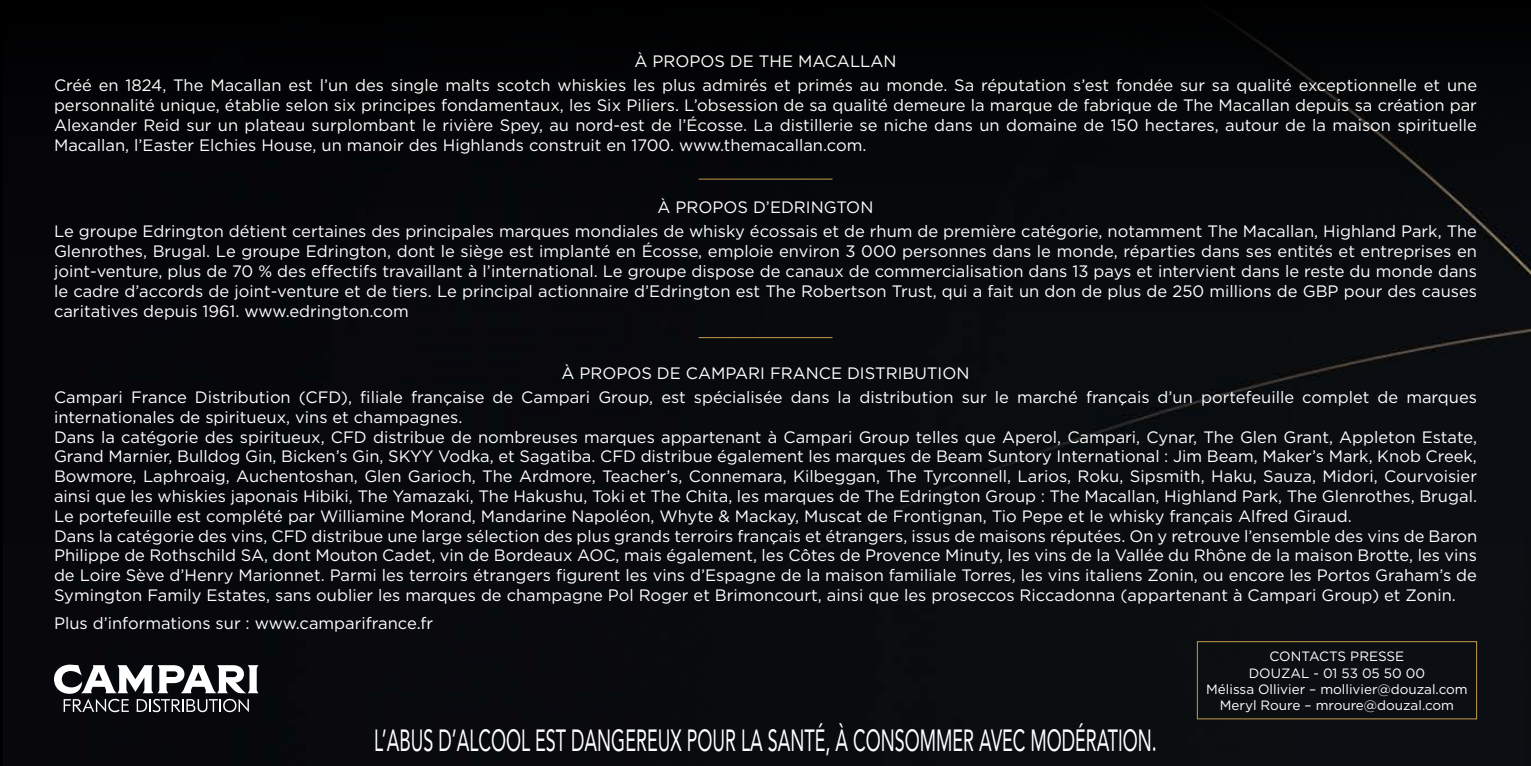
<style>
.page{position:relative;width:1531px;height:766px;background:#fff}
.page>*{position:absolute;margin:0;border:0;box-sizing:border-box;transform-origin:0 0}
.t1{font:30.6px "Avenir";color:#fff;scale:.59 1}
.t2{font:16.5px/19.8px "Gotham";color:#fff;text-align:center}
.t3{font:13.5px/16.2px "Gotham";color:#fff;text-align:center}
</style>
<div class="page">
<img style="left:3px;top:0;width:1528px;height:765px">
<div style="left:1197px;top:641px;width:280px;height:78px;border:1px solid #c69a4e"></div>
<hr style="left:698px;top:179px;width:134px;height:1px;background:#c69a4e">
<hr style="left:698px;top:337px;width:134px;height:1px;background:#c69a4e">
<svg style="left:54px;top:664px;width:204px;height:48px"></svg>
<p class="t2" style="left:54px;top:49px;width:1424px;line-height:24px">À PROPOS DE THE MACALLAN<br>Créé en 1824, The Macallan est l’un des single malts scotch whiskies les plus admirés et primés au monde. Sa réputation s’est fondée sur sa qualité exceptionnelle et une</p>
<p class="t2" style="left:54px;top:95px;width:1424px;text-align:justify">personnalité unique, établie selon six principes fondamentaux, les Six Piliers. L’obsession de sa qualité demeure la marque de fabrique de The Macallan depuis sa création par Alexander Reid sur un plateau surplombant le rivière Spey, au nord-est de l’Écosse. La distillerie se niche dans un domaine de 150 hectares, autour de la maison spirituelle Macallan, l’Easter Elchies House, un manoir des Highlands construit en 1700. www.themacallan.com.</p>
<p class="t2" style="left:54px;top:195px;width:1424px;line-height:24px">À PROPOS D’EDRINGTON<br>Le groupe Edrington détient certaines des principales marques mondiales de whisky écossais et de rhum de première catégorie, notamment The Macallan, Highland Park, The</p>
<p class="t2" style="left:54px;top:241px;width:1424px;text-align:justify">Glenrothes, Brugal. Le groupe Edrington, dont le siège est implanté en Écosse, emploie environ 3 000 personnes dans le monde, réparties dans ses entités et entreprises en joint-venture, plus de 70 % des effectifs travaillant à l’international. Le groupe dispose de canaux de commercialisation dans 13 pays et intervient dans le reste du monde dans le cadre d’accords de joint-venture et de tiers. Le principal actionnaire d’Edrington est The Robertson Trust, qui a fait un don de plus de 250 millions de GBP pour des causes caritatives depuis 1961. www.edrington.com</p>
<p class="t2" style="left:54px;top:360px;width:1424px;line-height:24px">À PROPOS DE CAMPARI FRANCE DISTRIBUTION<br>Campari France Distribution (CFD), filiale française de Campari Group, est spécialisée dans la distribution sur le marché français d’un portefeuille complet de marques</p>
<p class="t2" style="left:54px;top:406px;width:1424px;text-align:left">internationales de spiritueux, vins et champagnes.<br>Dans la catégorie des spiritueux, CFD distribue de nombreuses marques appartenant à Campari Group telles que Aperol, Campari, Cynar, The Glen Grant, Appleton Estate, Grand Marnier, Bulldog Gin, Bicken’s Gin, SKYY Vodka, et Sagatiba. CFD distribue également les marques de Beam Suntory International : Jim Beam, Maker’s Mark, Knob Creek, Bowmore, Laphroaig, Auchentoshan, Glen Garioch, The Ardmore, Teacher’s, Connemara, Kilbeggan, The Tyrconnell, Larios, Roku, Sipsmith, Haku, Sauza, Midori, Courvoisier ainsi que les whiskies japonais Hibiki, The Yamazaki, The Hakushu, Toki et The Chita, les marques de The Edrington Group : The Macallan, Highland Park, The Glenrothes, Brugal.<br>Le portefeuille est complété par Williamine Morand, Mandarine Napoléon, Whyte &amp; Mackay, Muscat de Frontignan, Tio Pepe et le whisky français Alfred Giraud.<br>Dans la catégorie des vins, CFD distribue une large sélection des plus grands terroirs français et étrangers, issus de maisons réputées. On y retrouve l’ensemble des vins de Baron Philippe de Rothschild SA, dont Mouton Cadet, vin de Bordeaux AOC, mais également, les Côtes de Provence Minuty, les vins de la Vallée du Rhône de la maison Brotte, les vins de Loire Sève d’Henry Marionnet. Parmi les terroirs étrangers figurent les vins d’Espagne de la maison familiale Torres, les vins italiens Zonin, ou encore les Portos Graham’s de Symington Family Estates, sans oublier les marques de champagne Pol Roger et Brimoncourt, ainsi que les proseccos Riccadonna (appartenant à Campari Group) et Zonin.</p>
<p class="t2" style="left:54px;top:613px;width:381px">Plus d’informations sur : www.camparifrance.fr</p>
<p class="t3" style="left:1206px;top:648px;width:263px">CONTACTS PRESSE<br>DOUZAL - 01 53 05 50 00<br>Mélissa Ollivier – mollivier@douzal.com<br>Meryl Roure – mroure@douzal.com</p>
<h1 class="t1" style="left:374px;top:715px;width:1328px">L’ABUS D’ALCOOL EST DANGEREUX POUR LA SANTÉ, À CONSOMMER AVEC MODÉRATION.</h1>
</div>
